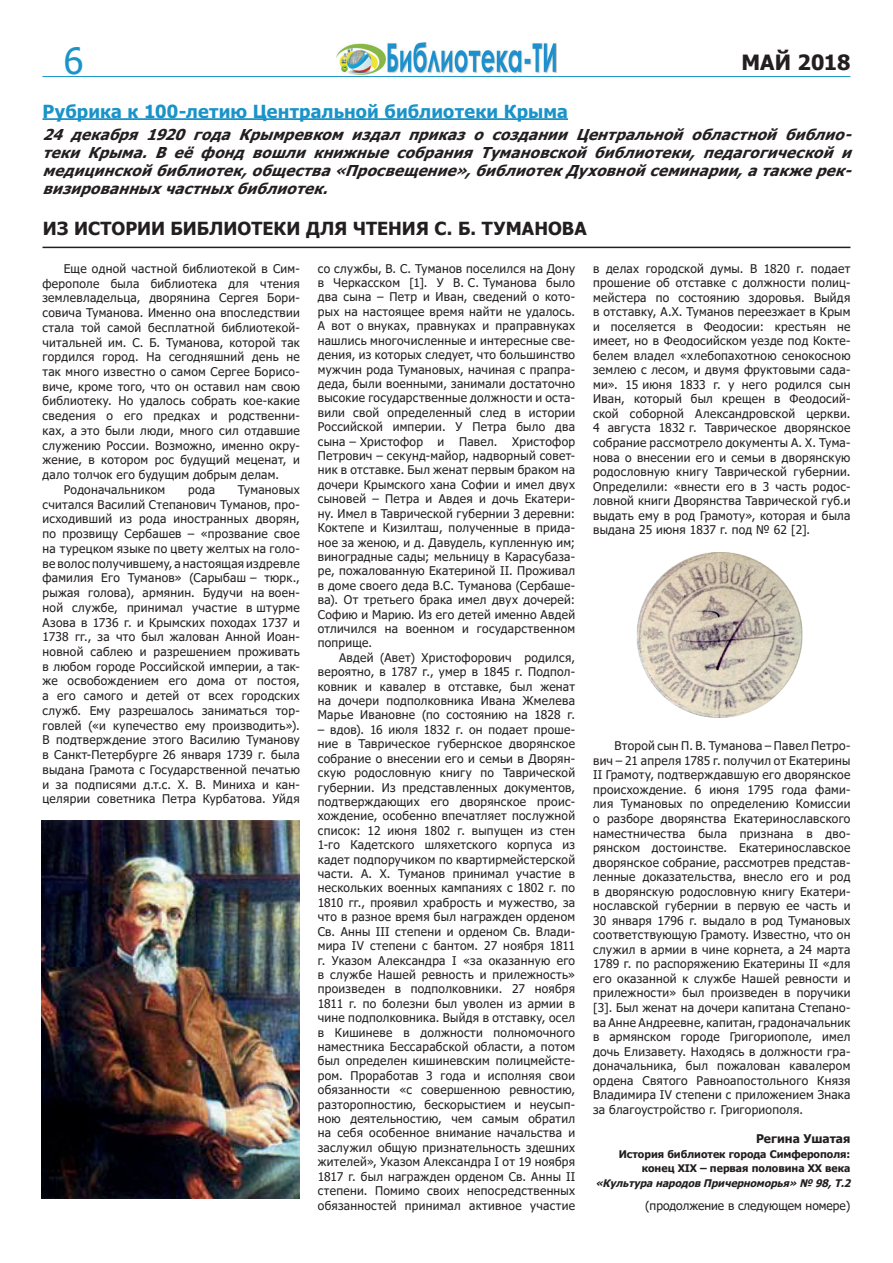
<style>
.page{position:relative;width:893px;height:1263px;background:#fff}
.page>*{position:absolute;margin:0;border:0;box-sizing:border-box;transform-origin:0 0}
.t1{font:36px "Tahoma";color:#1a93c8}
.t2{font:700 21px "Tahoma";letter-spacing:.005em;color:#231f20}
.t3{font:700 18px "Tahoma";letter-spacing:.01em;color:#1a93c8}
.t4{font:700 18px "Tahoma";letter-spacing:.005em;color:#231f20}
.t5{font:italic 700 15px/18px "Tahoma";color:#231f20;text-align:justify}
.t6{font:12px/14.4px "Tahoma";letter-spacing:.025em;color:#231f20;text-align:justify}
.t7{font:12px "Tahoma";color:#231f20}
.t8{font:700 12px "Tahoma";color:#231f20}
.t9{font:700 10.5px/14.5px "Tahoma";color:#231f20;text-align:right}
.t10{font:italic 700 10.5px "Tahoma";color:#231f20}
</style>
<div class="page">
<img style="left:336px;top:43px;width:220px;height:31px">
<hr style="left:43px;top:76px;width:807px;height:1px;background:#1a93c8">
<img style="left:636px;top:552px;width:167px;height:165px">
<hr style="left:43px;top:247px;width:807px;height:1px;background:#231f20">
<img style="left:42px;top:821px;width:258px;height:377px">
<hr style="left:43px;top:118px;width:525px;height:2px;background:#1a93c8">
<h1 class="t1" style="left:64px;top:37px;width:21px">6</h1>
<h2 class="t2" style="left:741px;top:47px;width:111px">МАЙ 2018</h2>
<h3 class="t3" style="left:43px;top:99px;width:527px">Рубрика к 100-летию Центральной библиотеки Крыма</h3>
<p class="t5" style="left:43px;top:126px;width:817px">24 декабря 1920 года Крымревком издал приказ о создании Центральной областной библио&shy;текиКрыма.ВеёфондвошликнижныесобранияТумановскойбиблиотеки,педагогическойи медицинскойбиблиотек,общества«Просвещение»,библиотекДуховнойсеминарии,атакжерек&shy;визированныхчастныхбиблиотек.</p>
<h3 class="t4" style="left:43px;top:216px;width:545px">ИЗ ИСТОРИИ БИБЛИОТЕКИ ДЛЯ ЧТЕНИЯ С. Б. ТУМАНОВА</h3>
<p class="t6" style="left:64px;top:262px;width:238px">Еще одной частной библиотекой в Сим-</p>
<p class="t6" style="left:43px;top:277px;width:259px">ферополе была библиотека для чтения</p>
<p class="t6" style="left:43px;top:291px;width:259px">землевладельца, дворянина Сергея Бори-</p>
<p class="t6" style="left:43px;top:306px;width:259px">совича Туманова. Именно она впоследствии</p>
<p class="t6" style="left:43px;top:321px;width:259px">стала той самой бесплатной библиотекой-</p>
<p class="t6" style="left:43px;top:336px;width:259px">читальней им. С. Б. Туманова, которой так</p>
<p class="t6" style="left:43px;top:350px;width:259px">гордился город. На сегодняшний день не</p>
<p class="t6" style="left:43px;top:365px;width:259px">так много известно о самом Сергее Борисо-</p>
<p class="t6" style="left:43px;top:380px;width:259px">виче, кроме того, что он оставил нам свою</p>
<p class="t6" style="left:43px;top:395px;width:259px">библиотеку. Но удалось собрать кое-какие</p>
<p class="t6" style="left:43px;top:409px;width:259px">сведения о его предках и родственни-</p>
<p class="t6" style="left:43px;top:424px;width:259px">ках, а это были люди, много сил отдавшие</p>
<p class="t6" style="left:43px;top:439px;width:259px">служению России. Возможно, именно окру-</p>
<p class="t6" style="left:43px;top:453px;width:259px">жение, в котором рос будущий меценат, и</p>
<p class="t6" style="left:43px;top:468px;width:238px">дало толчок его будущим добрым делам.</p>
<p class="t6" style="left:64px;top:483px;width:103px">Родоначальником</p>
<p class="t6" style="left:188px;top:483px;width:29px">рода</p>
<p class="t6" style="left:593px;top:262px;width:259px">в делах городской думы. В 1820 г. подает прошение об отставке с должности полиц&shy;мейстера по состоянию здоровья. Выйдя в отставку, А.Х. Туманов переезжает в Крым и поселяется в Феодосии: крестьян не имеет, но в Феодосийском уезде под Кокте&shy;белем владел «хлебопахотною сенокосною землею с лесом, и двумя фруктовыми сада&shy;ми». 15 июня 1833 г. у него родился сын Иван, который был крещен в Феодосий&shy;ской соборной Александровской церкви.<br>4 августа 1832 г. Таврическое дворянское собрание рассмотрело документы А. Х. Тума&shy;нова о внесении его и семьи в дворянскую родословную книгу Таврической губернии.<br>Определили: «внести его в 3 часть родос&shy;ловной книги Дворянства Таврической губ.и выдать ему в род Грамоту», которая и была выдана 25 июня 1837 г. под № 62 [2].</p>
<p class="t6" style="left:318px;top:262px;width:259px;text-align:left">со службы, В. С. Туманов поселился на Дону в Черкасском [1]. У В. С. Туманова было два сына – Петр и Иван, сведений о кото&shy;рых на настоящее время найти не удалось.<br>А вот о внуках, правнуках и праправнуках нашлись многочисленные и интересные све&shy;дения, из которых следует, что большинство мужчин рода Тумановых, начиная с прапра&shy;деда, были военными, занимали достаточно высокие государственные должности и оста&shy;вили свой определенный след в истории Российской империи. У Петра было два сына – Христофор и Павел. Христофор Петрович – секунд-майор, надворный совет&shy;ник в отставке. Был женат первым браком на дочери Крымского хана Софии и имел двух сыновей – Петра и Авдея и дочь Екатери&shy;ну. Имел в Таврической губернии 3 деревни:<br>Коктепе и Кизилташ, полученные в прида&shy;ное за женою, и д. Давудель, купленную им; виноградные сады; мельницу в Карасубаза&shy;ре, пожалованную Екатериной II. Проживал в доме своего деда В.С. Туманова (Сербаше&shy;ва). От третьего брака имел двух дочерей:<br>Софию и Марию. Из его детей именно Авдей отличился на военном и государственном поприще.</p>
<p class="t6" style="left:318px;top:651px;width:259px;text-indent:21px">Авдей (Авет) Христофорович родился, вероятно, в 1787 г., умер в 1845 г. Подпол&shy;ковник и кавалер в отставке, был женат на дочери подполковника Ивана Жмелева Марье Ивановне (по состоянию на 1828 г.</p>
<p class="t6" style="left:318px;top:723px;width:259px">– вдов). 16 июля 1832 г. он подает проше&shy;ние в Таврическое губернское дворянское собрание о внесении его и семьи в Дворян&shy;скую родословную книгу по Таврической губернии. Из представленных документов, подтверждающих его дворянское проис&shy;хождение, особенно впечатляет послужной список: 12 июня 1802 г. выпущен из стен 1-го Кадетского шляхетского корпуса из кадет подпоручиком по квартирмейстерской части. А. Х. Туманов принимал участие в нескольких военных кампаниях с 1802 г. по 1810 гг., проявил храбрость и мужество, за что в разное время был награжден орденом Св. Анны III степени и орденом Св. Влади&shy;мира IV степени с бантом. 27 ноября 1811 г. Указом Александра I «за оказанную его в службе Нашей ревность и прилежность» произведен в подполковники. 27 ноября 1811 г. по болезни был уволен из армии в чине подполковника. Выйдя в отставку, осел в Кишиневе в должности полномочного наместника Бессарабской области, а потом был определен кишиневским полицмейсте&shy;ром. Проработав 3 года и исполняя свои обязанности «с совершенною ревностию, разторопностию, бескорыстием и неусып&shy;ною деятельностию, чем самым обратил на себя особенное внимание начальства и заслужил общую признательность здешних жителей», Указом Александра I от 19 ноября 1817 г. был награжден орденом Св. Анны II степени. Помимо своих непосредственных обязанностей принимал активное участие</p>
<p class="t6" style="left:43px;top:483px;width:259px;text-indent:195px">Тумановых считался Василий Степанович Туманов, про&shy;исходивший из рода иностранных дворян, по прозвищу Сербашев – «прозвание свое на турецком языке по цвету желтых на голо&shy;ве волос получившему, а настоящая издревле фамилия Его Туманов» (Сарыбаш – тюрк., рыжая голова), армянин. Будучи на воен&shy;ной службе, принимал участие в штурме Азова в 1736 г. и Крымских походах 1737 и 1738 гг., за что был жалован Анной Иоан&shy;новной саблею и разрешением проживать в любом городе Российской империи, а так&shy;же освобождением его дома от постоя, а его самого и детей от всех городских служб. Ему разрешалось заниматься тор&shy;говлей («и купечество ему производить»).<br>В подтверждение этого Василию Туманову в Санкт-Петербурге 26 января 1739 г. была выдана Грамота с Государственной печатью и за подписями д.т.с. Х. В. Миниха и кан&shy;целярии советника Петра Курбатова. Уйдя</p>
<p class="t6" style="left:593px;top:739px;width:259px;text-indent:21px">Второй сын П. В. Туманова – Павел Петро&shy;вич – 21 апреля 1785 г. получил от Екатерины II Грамоту, подтверждавшую его дворянское происхождение. 6 июня 1795 года фами&shy;лия Тумановых по определению Комиссии о разборе дворянства Екатеринославского наместничества была признана в дво&shy;рянском достоинстве. Екатеринославское дворянское собрание, рассмотрев представ&shy;ленные доказательства, внесло его и род в дворянскую родословную книгу Екатери&shy;нославской губернии в первую ее часть и 30 января 1796 г. выдало в род Тумановых соответствующую Грамоту. Известно, что он служил в армии в чине корнета, а 24 марта 1789 г. по распоряжению Екатерины II «для его оказанной к службе Нашей ревности и прилежности» был произведен в поручики [3]. Был женат на дочери капитана Степано&shy;ва Анне Андреевне, капитан, градоначальник в армянском городе Григориополе, имел дочь Елизавету. Находясь в должности гра&shy;доначальника, был пожалован кавалером ордена Святого Равноапостольного Князя Владимира IV степени с приложением Знака за благоустройство г. Григориополя.</p>
<p class="t8" style="left:756px;top:1130px;width:96px">Регина Ушатая</p>
<p class="t9" style="left:619px;top:1147px;width:233px">История библиотек города Симферополя: конец XIX – первая половина XX века</p>
<p class="t10" style="left:595px;top:1175px;width:260px">«КультуранародовПричерноморья» № 98,Т.2</p>
<p class="t7" style="left:645px;top:1197px;width:207px">(продолжение в следующем номере)</p>
</div>
